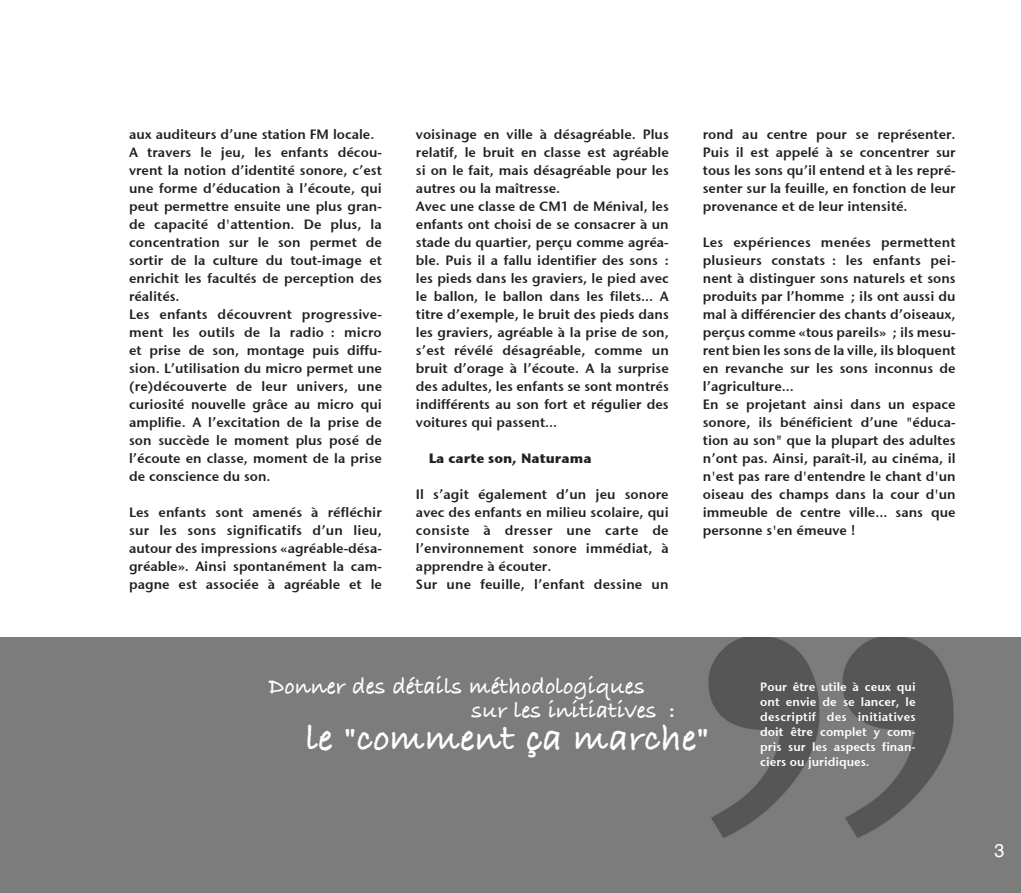
<style>
.page{position:relative;width:1021px;height:893px;background:#fff}
.page>*{position:absolute;margin:0;border:0;box-sizing:border-box;transform-origin:0 0}
.t1{font:39px "Bradley Hand ITCTT Bold";color:#fff}
.t2{font:24px/24px "Bradley Hand ITCTT Bold";color:#fff}
.t3{font:18.6px "Helvetica";color:#fff}
.t4{font:13.5px/18px "Stone Sans Sem ITCTT Semi";color:#231f20}
.t5{font:700 13.5px "Stone Sans ITC";color:#231f20}
.t6{font:12px/15px "Stone Sans Sem ITCTT Semi";color:#fff;text-align:justify}
</style>
<div class="page">
<img style="left:0;top:638px;width:1020px;height:255px">
<p class="t4" style="left:129px;top:124px;width:254px">aux auditeurs d’une station FM locale.<br>A travers le jeu, les enfants décou&shy;vrent la notion d’identité sonore, c’est une forme d’éducation à l’écoute, qui peut permettre ensuite une plus gran&shy;de capacité d'attention. De plus, la concentration sur le son permet de sortir de la culture du tout-image et enrichit les facultés de perception des réalités.<br>Les enfants découvrent progressive&shy;ment les outils de la radio : micro et prise de son, montage puis diffu&shy;sion. L’utilisation du micro permet une (re)découverte de leur univers, une curiosité nouvelle grâce au micro qui amplifie. A l’excitation de la prise de son succède le moment plus posé de l’écoute en classe, moment de la prise de conscience du son.</p>
<p class="t4" style="left:129px;top:502px;width:254px;text-align:justify">Les enfants sont amenés à réfléchir sur les sons significatifs d’un lieu, autour des impressions «agréable-désa&shy;gréable». Ainsi spontanément la cam&shy;pagne est associée à agréable et le</p>
<p class="t4" style="left:416px;top:124px;width:254px">voisinage en ville à désagréable. Plus relatif, le bruit en classe est agréable si on le fait, mais désagréable pour les autres ou la maîtresse.<br>Avec une classe de CM1 de Ménival, les enfants ont choisi de se consacrer à un stade du quartier, perçu comme agréa&shy;ble. Puis il a fallu identifier des sons : les pieds dans les graviers, le pied avec le ballon, le ballon dans les filets… A titre d’exemple, le bruit des pieds dans les graviers, agréable à la prise de son, s’est révélé désagréable, comme un bruit d’orage à l’écoute. A la surprise des adultes, les enfants se sont montrés indifférents au son fort et régulier des voitures qui passent…</p>
<p class="t5" style="left:429px;top:446px;width:164px">La carte son, Naturama</p>
<p class="t4" style="left:416px;top:484px;width:254px">Il s’agit également d’un jeu sonore avec des enfants en milieu scolaire, qui consiste à dresser une carte de l’environnement sonore immédiat, à apprendre à écouter.<br>Sur une feuille, l’enfant dessine un</p>
<p class="t4" style="left:702px;top:124px;width:254px;text-align:justify">rond au centre pour se représenter.<br>Puis il est appelé à se concentrer sur tous les sons qu’il entend et à les repré&shy;senter sur la feuille, en fonction de leur provenance et de leur intensité.</p>
<p class="t4" style="left:702px;top:232px;width:254px">Les expériences menées permettent plusieurs constats : les enfants pei&shy;nent à distinguer sons naturels et sons produits par l’homme ; ils ont aussi du mal à différencier des chants d’oiseaux, perçus comme «tous pareils» ; ils mesu&shy;rent bien les sons de la ville, ils bloquent en revanche sur les sons inconnus de l’agriculture…<br>En se projetant ainsi dans un espace sonore, ils bénéficient d’une "éduca&shy;tion au son" que la plupart des adultes n’ont pas. Ainsi, paraît-il, au cinéma, il n'est pas rare d'entendre le chant d'un oiseau des champs dans la cour d'un immeuble de centre ville… sans que personne s'en émeuve !</p>
<h2 class="t2" style="left:471px;top:674px;width:205px;text-indent:-203px">Donner des détails méthodologiques sur les initiatives :</h2>
<h1 class="t1" style="left:305px;top:708px;width:405px">le "comment ça marche"</h1>
<p class="t6" style="left:760px;top:679px;width:157px">Pour être utile à ceux qui ont envie de se lancer, le descriptif des initiatives doit être complet y com&shy;pris sur les aspects finan&shy;ciers ou juridiques.</p>
<h3 class="t3" style="left:994px;top:835px;width:12px">3</h3>
</div>
